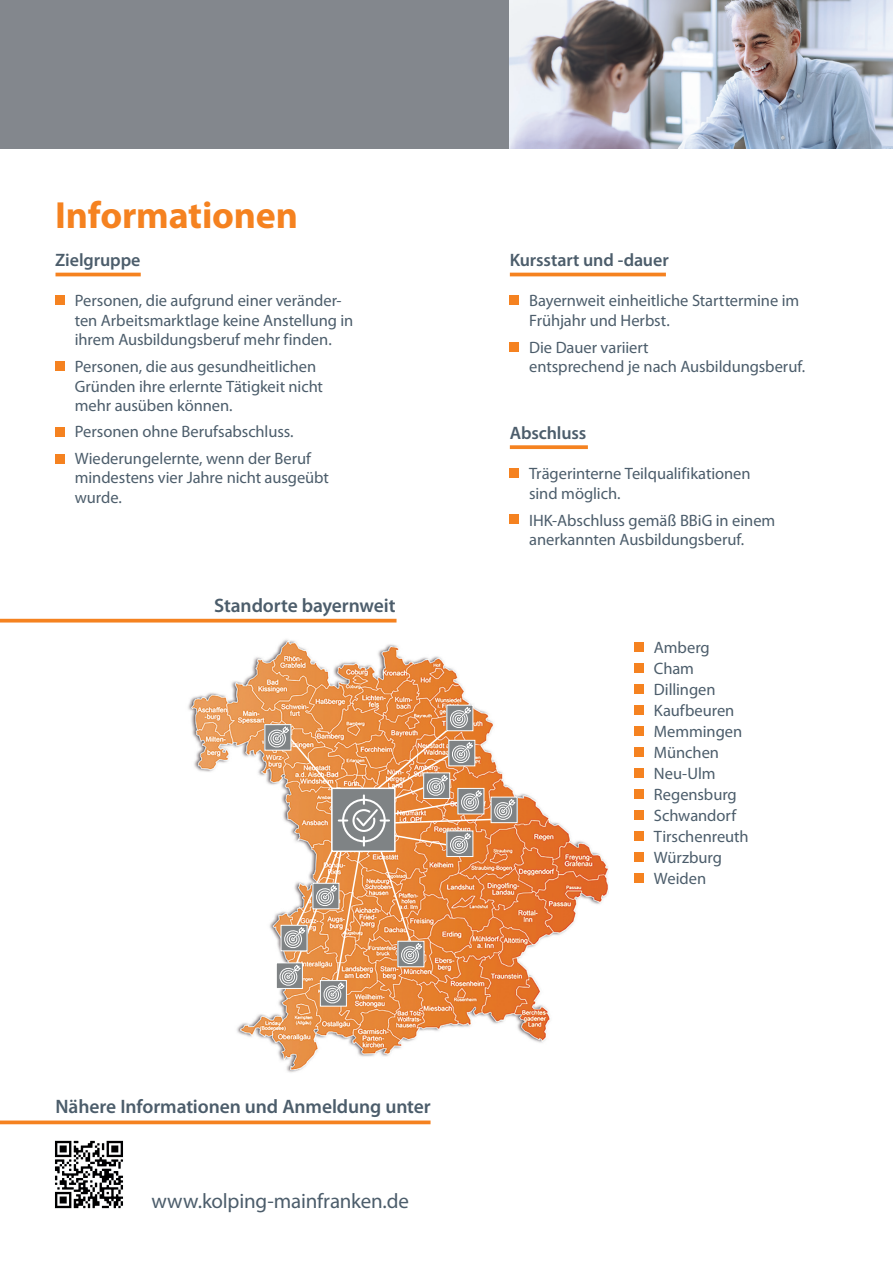
<style>
.page{position:relative;width:893px;height:1263px;background:#fff}
.page>*{position:absolute;margin:0;border:0;box-sizing:border-box;transform-origin:0 0}
.t1{font:700 37.95px "Myriad Pro";letter-spacing:-.01em;color:#f58220}
.t2{font:21px "Myriad Pro";letter-spacing:-.01em;color:#4c5d6b}
.t3{font:600 19.5px "Myriad Pro";letter-spacing:-.005em;color:#4c5d6b}
.t4{font:600 18px "Myriad Pro";letter-spacing:-.005em;color:#4c5d6b}
.t5{font:16.5px/21px "Myriad Pro";letter-spacing:-.005em;color:#4c5d6b}
</style>
<div class="page">
<img style="left:55px;top:1140px;width:68px;height:69px">
<svg style="left:0;top:1120px;width:431px;height:4px;fill:#f58220"></svg>
<div style="left:0;top:0;width:893px;height:149px;background:#83878d"></div>
<img style="left:510px;top:0;width:383px;height:149px">
<div style="left:510px;top:295px;width:9px;height:10px;background:#f58220"></div>
<div style="left:510px;top:342px;width:9px;height:9px;background:#f58220"></div>
<hr style="left:510px;top:273px;width:156px;height:3px;background:#f58220">
<div style="left:510px;top:468px;width:9px;height:9px;background:#f58220"></div>
<div style="left:510px;top:515px;width:9px;height:9px;background:#f58220"></div>
<svg style="left:510px;top:445px;width:78px;height:4px"></svg>
<div style="left:55px;top:295px;width:10px;height:10px;background:#f58220"></div>
<div style="left:55px;top:361px;width:10px;height:10px;background:#f58220"></div>
<div style="left:55px;top:427px;width:10px;height:10px;background:#f58220"></div>
<div style="left:55px;top:454px;width:10px;height:10px;background:#f58220"></div>
<hr style="left:56px;top:273px;width:85px;height:3px;background:#f58220">
<img style="left:188px;top:639px;width:420px;height:434px">
<hr style="left:0;top:619px;width:396px;height:3px;background:#f58220">
<div style="left:634px;top:642px;width:10px;height:10px;background:#f58220"></div>
<div style="left:634px;top:663px;width:10px;height:10px;background:#f58220"></div>
<div style="left:634px;top:684px;width:10px;height:10px;background:#f58220"></div>
<div style="left:634px;top:705px;width:10px;height:10px;background:#f58220"></div>
<div style="left:634px;top:726px;width:10px;height:10px;background:#f58220"></div>
<div style="left:634px;top:747px;width:10px;height:10px;background:#f58220"></div>
<div style="left:634px;top:768px;width:10px;height:10px;background:#f58220"></div>
<div style="left:634px;top:789px;width:10px;height:10px;background:#f58220"></div>
<div style="left:634px;top:810px;width:10px;height:10px;background:#f58220"></div>
<div style="left:634px;top:831px;width:10px;height:10px;background:#f58220"></div>
<div style="left:634px;top:852px;width:10px;height:10px;background:#f58220"></div>
<div style="left:634px;top:873px;width:10px;height:10px;background:#f58220"></div>
<div style="left:264px;top:724px;width:27px;height:26px;border:1px solid #fff"></div>
<svg style="left:265px;top:705px;width:252px;height:301px"></svg>
<div style="left:331px;top:787px;width:65px;height:65px;border:2px solid #fff"></div>
<h1 class="t1" style="left:55px;top:191px;width:244px">Informationen</h1>
<p class="t4" style="left:55px;top:248px;width:87px">Zielgruppe</p>
<p class="t5" style="left:75px;top:291px;width:280px;line-height:19.5px">Personen, die aufgrund einer veränder&shy;ten Arbeitsmarktlage keine Anstellung in ihrem Ausbildungsberuf mehr finden.</p>
<p class="t5" style="left:75px;top:357px;width:250px;line-height:19.5px">Personen, die aus gesundheitlichen<br>Gründen ihre erlernte Tätigkeit nicht mehr ausüben können.</p>
<p class="t5" style="left:75px;top:418px;width:238px;line-height:27px">Personen ohne Berufsabschluss.<br>Wiederungelernte, wenn der Beruf</p>
<p class="t5" style="left:75px;top:468px;width:256px;line-height:19.5px">mindestens vier Jahre nicht ausgeübt wurde.</p>
<p class="t3" style="left:214px;top:593px;width:183px">Standorte bayernweit</p>
<p class="t4" style="left:510px;top:248px;width:161px">Kursstart und -dauer</p>
<p class="t5" style="left:529px;top:291px;width:272px;line-height:19.5px">Bayernweit einheitliche Starttermine im<br>Frühjahr und Herbst.</p>
<p class="t5" style="left:529px;top:337px;width:277px;line-height:19.5px">Die Dauer variiert<br>entsprechend je nach Ausbildungsberuf.</p>
<p class="t4" style="left:510px;top:421px;width:78px">Abschluss</p>
<p class="t5" style="left:529px;top:463px;width:223px;line-height:19.5px">Trägerinterne Teilqualifikationen sind möglich.</p>
<p class="t5" style="left:529px;top:510px;width:248px;line-height:19.5px">IHK-Abschluss gemäß BBiG in einem anerkannten Ausbildungsberuf.</p>
<p class="t5" style="left:654px;top:637px;width:96px">Amberg<br>Cham<br>Dillingen<br>Kaufbeuren<br>Memmingen<br>München<br>Neu-Ulm<br>Regensburg<br>Schwandorf<br>Tirschenreuth<br>Würzburg<br>Weiden</p>
<p class="t3" style="left:56px;top:1094px;width:377px">Nähere Informationen und Anmeldung unter</p>
<p class="t2" style="left:151px;top:1188px;width:259px">www.kolping-mainfranken.de</p>
</div>
